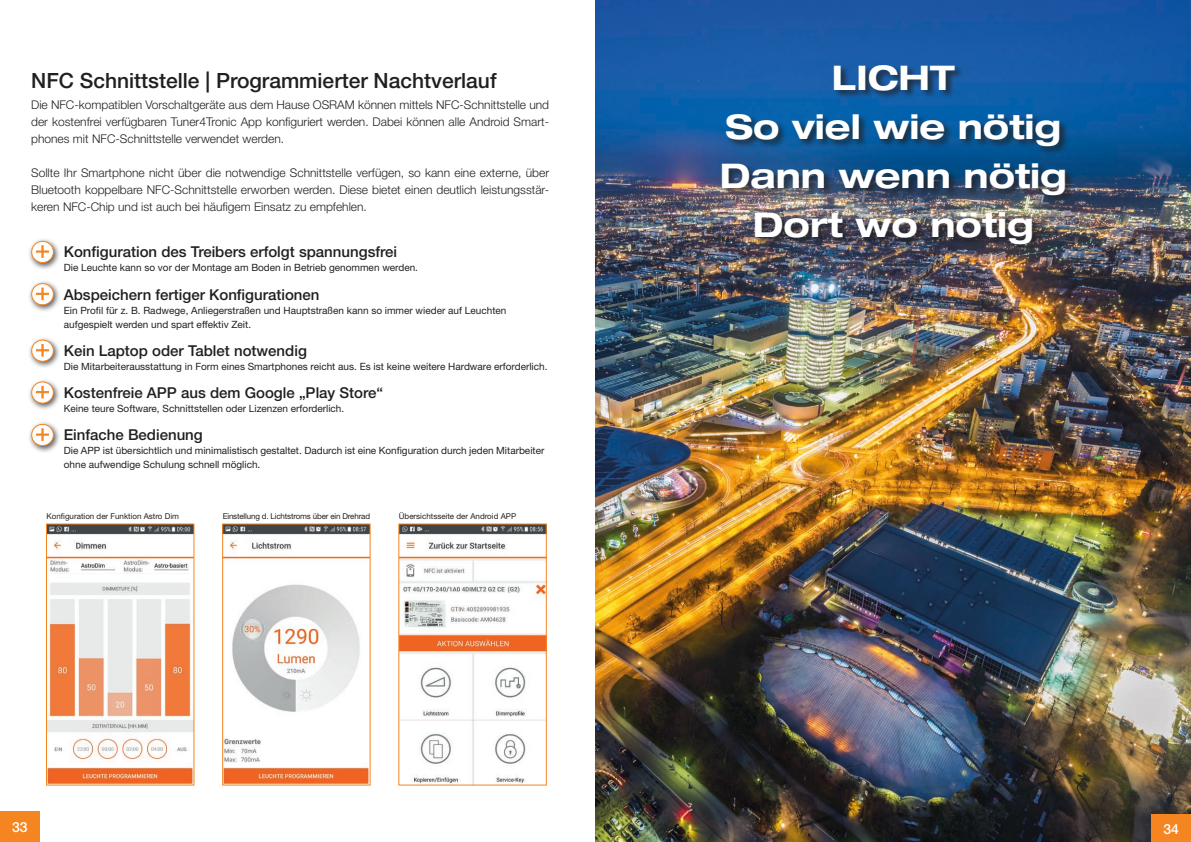
<style>
.page{position:relative;width:1191px;height:842px;background:#fff}
.page>*{position:absolute;margin:0;border:0;box-sizing:border-box;transform-origin:0 0}
.t1{font:700 expanded 34px "Helvetica Neue";color:#fff}
.t2{font:500 21px "Helvetica Neue";color:#231f20}
.t3{font:500 15px "Helvetica Neue";color:#231f20}
.t4{font:500 14px "Helvetica Neue";color:#fff}
.t5{font:300 12px/17px "Helvetica Neue";color:#231f20;text-align:justify}
.t6{font:10px/14px "Helvetica Neue";color:#231f20}
.t7{font:8px "Helvetica Neue";color:#231f20}
.t8{font:8px "Helvetica Neue";letter-spacing:-.02em;color:#231f20}
</style>
<div class="page">
<img style="left:48px;top:525px;width:144px;height:258px">
<div style="left:46px;top:523px;width:148px;height:262px;border:1px solid #f58520"></div>
<img style="left:224px;top:525px;width:144px;height:258px">
<div style="left:222px;top:523px;width:148px;height:262px;border:1px solid #f58520"></div>
<img style="left:400px;top:525px;width:145px;height:258px">
<div style="left:398px;top:523px;width:149px;height:262px;border:1px solid #f58520"></div>
<div style="left:28px;top:238px;width:33px;height:32px;background:#231f20;opacity:.75"></div>
<div style="left:32px;top:241px;width:21px;height:21px;background:#fff;border-radius:50%"></div>
<div style="left:31px;top:241px;width:23px;height:22px;border:1px solid #f58520;border-radius:50%"></div>
<svg style="left:36px;top:245px;width:13px;height:13px"></svg>
<div style="left:28px;top:336px;width:33px;height:33px;background:#231f20;opacity:.75"></div>
<svg style="left:32px;top:340px;width:21px;height:21px"></svg>
<div style="left:31px;top:340px;width:23px;height:22px;border:1px solid #f58520;border-radius:50%"></div>
<svg style="left:36px;top:344px;width:13px;height:12px"></svg>
<div style="left:28px;top:378px;width:33px;height:33px;background:#231f20;opacity:.75"></div>
<svg style="left:32px;top:382px;width:21px;height:21px"></svg>
<div style="left:31px;top:381px;width:23px;height:23px;border:1px solid #f58520;border-radius:50%"></div>
<svg style="left:36px;top:386px;width:13px;height:12px"></svg>
<div style="left:28px;top:421px;width:33px;height:32px;background:#231f20;opacity:.75"></div>
<svg style="left:32px;top:424px;width:21px;height:22px"></svg>
<div style="left:31px;top:424px;width:23px;height:22px;border:1px solid #f58520;border-radius:50%"></div>
<svg style="left:36px;top:428px;width:13px;height:13px"></svg>
<div style="left:28px;top:280px;width:33px;height:32px;background:#231f20;opacity:.75"></div>
<svg style="left:32px;top:284px;width:21px;height:21px"></svg>
<div style="left:31px;top:283px;width:23px;height:22px;border:1px solid #f58520;border-radius:50%"></div>
<svg style="left:36px;top:288px;width:13px;height:12px"></svg>
<img style="left:595px;top:0;width:596px;height:842px">
<div style="left:721px;top:64px;width:353px;height:190px;background:#231f20;opacity:.75"></div>
<div style="left:0;top:812px;width:40px;height:30px;background:#f58520"></div>
<div style="left:1151px;top:814px;width:40px;height:28px;background:#f58520"></div>
<p class="t2" style="left:31px;top:68px;width:467px">NFC Schnittstelle | Programmierter Nachtverlauf</p>
<p class="t5" style="left:31px;top:96px;width:519px">Die NFC-kompatiblen Vorschaltgeräte aus dem Hause OSRAM können mittels NFC-Schnittstelle und der kostenfrei verfügbaren Tuner4Tronic App konfiguriert werden. Dabei können alle Android Smart&shy;phones mit NFC-Schnittstelle verwendet werden.</p>
<p class="t5" style="left:31px;top:164px;width:519px">Sollte Ihr Smartphone nicht über die notwendige Schnittstelle verfügen, so kann eine externe, über Bluetooth koppelbare NFC-Schnittstelle erworben werden. Diese bietet einen deutlich leistungsstär&shy;keren NFC-Chip und ist auch bei häufigem Einsatz zu empfehlen.</p>
<p class="t3" style="left:64px;top:243px;width:335px">Konfiguration des Treibers erfolgt spannungsfrei</p>
<p class="t6" style="left:64px;top:261px;width:356px">Die Leuchte kann so vor der Montage am Boden in Betrieb genommen werden.</p>
<p class="t3" style="left:64px;top:285px;width:257px">Abspeichern fertiger Konfigurationen</p>
<p class="t6" style="left:64px;top:303px;width:444px">Ein Profil für z. B. Radwege, Anliegerstraßen und Hauptstraßen kann so immer wieder auf Leuchten</p>
<p class="t6" style="left:64px;top:317px;width:189px">aufgespielt werden und spart effektiv Zeit.</p>
<p class="t3" style="left:64px;top:342px;width:245px">Kein Laptop oder Tablet notwendig</p>
<p class="t6" style="left:64px;top:359px;width:485px">Die Mitarbeiterausstattung in Form eines Smartphones reicht aus. Es ist keine weitere Hardware erforderlich.</p>
<p class="t3" style="left:64px;top:384px;width:321px">Kostenfreie APP aus dem Google „Play Store“</p>
<p class="t6" style="left:64px;top:401px;width:282px">Keine teure Software, Schnittstellen oder Lizenzen erforderlich.</p>
<p class="t3" style="left:64px;top:426px;width:140px">Einfache Bedienung</p>
<p class="t6" style="left:64px;top:444px;width:482px">Die APP ist übersichtlich und minimalistisch gestaltet. Dadurch ist eine Konfiguration durch jeden Mitarbeiter ohne aufwendige Schulung schnell möglich.</p>
<p class="t7" style="left:46px;top:511px;width:134px">Konfiguration der Funktion Astro Dim</p>
<p class="t8" style="left:223px;top:511px;width:149px">Einstellung d. Lichtstroms über ein Drehrad</p>
<p class="t7" style="left:399px;top:511px;width:119px">Übersichtsseite der Android APP</p>
<p class="t1" style="left:832px;top:57px;width:124px">LICHT</p>
<p class="t1" style="left:725px;top:106px;width:337px">So viel wie nötig</p>
<p class="t1" style="left:719px;top:155px;width:348px">Dann wenn nötig</p>
<p class="t1" style="left:753px;top:204px;width:282px">Dort wo nötig</p>
<p class="t4" style="left:12px;top:818px;width:17px">33</p>
<p class="t4" style="left:1163px;top:820px;width:17px">34</p>
</div>
